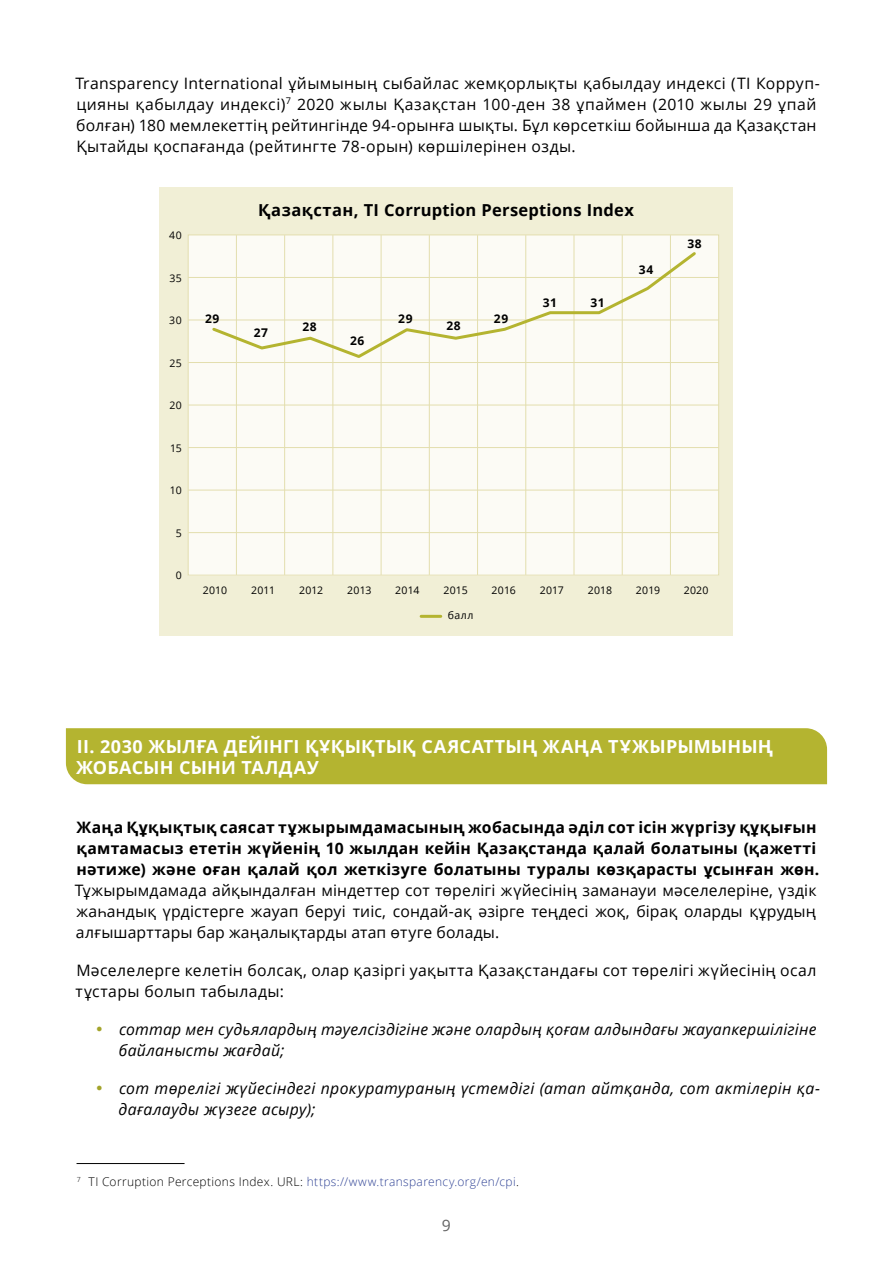
<style>
.page{position:relative;width:893px;height:1263px;background:#fff}
.page>*{position:absolute;margin:0;border:0;box-sizing:border-box;transform-origin:0 0}
.t1{font:700 18px/21px "Open Sans";letter-spacing:.015em;color:#fff}
.t2{font:700 16.5px "Open Sans";letter-spacing:.015em;color:#000}
.t3{font:15.75px/21px "Open Sans";letter-spacing:.02em;color:#000}
.t4{font:700 15.75px/21px "Open Sans";letter-spacing:.02em;color:#000}
.t5{font:italic 15.75px/21px "Open Sans";letter-spacing:.02em;color:#000}
.t6{font:15.75px "Open Sans";color:#636363}
.t7{font:300 12px "Open Sans";letter-spacing:.03em;color:#314496}
.t8{font:700 12px "Open Sans";letter-spacing:.045em;color:#000}
.t9{font:10.5px "Open Sans";letter-spacing:.02em;color:#000}
.s1{color:#a3a42a}
.s2{color:#000}
</style>
<div class="page">
<div style="left:66px;top:728px;width:761px;height:56px;background:#b4b430"></div>
<div style="left:159px;top:187px;width:573px;height:448px;background:#f1efd6"></div>
<div style="left:188px;top:235px;width:531px;height:340px;background:#fcfbf5"></div>
<hr style="left:188px;top:277px;width:531px;height:1px;background:#e3deae">
<hr style="left:188px;top:362px;width:531px;height:1px;background:#e3deae">
<hr style="left:188px;top:447px;width:531px;height:1px;background:#e3deae">
<hr style="left:188px;top:532px;width:531px;height:1px;background:#e3deae">
<hr style="left:188px;top:320px;width:531px;height:1px;background:#e3deae">
<hr style="left:188px;top:405px;width:531px;height:1px;background:#e3deae">
<hr style="left:188px;top:490px;width:531px;height:1px;background:#e3deae">
<hr style="left:622px;top:235px;width:1px;height:340px;background:#e3deae">
<hr style="left:670px;top:235px;width:1px;height:340px;background:#e3deae">
<hr style="left:525px;top:235px;width:1px;height:340px;background:#e3deae">
<hr style="left:332px;top:235px;width:1px;height:340px;background:#e3deae">
<hr style="left:381px;top:235px;width:1px;height:340px;background:#e3deae">
<hr style="left:429px;top:235px;width:1px;height:340px;background:#e3deae">
<hr style="left:574px;top:235px;width:1px;height:340px;background:#e3deae">
<hr style="left:477px;top:235px;width:1px;height:340px;background:#e3deae">
<hr style="left:284px;top:235px;width:1px;height:340px;background:#e3deae">
<hr style="left:236px;top:235px;width:1px;height:340px;background:#e3deae">
<hr style="left:421px;top:615px;width:20px;height:3px;background:#b4b430">
<svg style="left:210px;top:249px;width:488px;height:111px"></svg>
<hr style="left:77px;top:1163px;width:108px;height:1px;background:#000">
<p class="t3" style="left:75px;top:72px;width:746px">Transparency International ұйымының сыбайлас жемқорлықты қабылдау индексі (TI Корруп&shy;цияны қабылдау индексі)<sup>7</sup> 2020 жылы Қазақстан 100-ден 38 ұпаймен (2010 жылы 29 ұпай болған) 180 мемлекеттің рейтингінде 94-орынға шықты. Бұл көрсеткіш бойынша да Қазақстан Қытайды қоспағанда (рейтингте 78-орын) көршілерінен озды.</p>
<p class="t9" style="left:169px;top:228px;width:14px">40</p>
<p class="t9" style="left:169px;top:271px;width:14px">35</p>
<p class="t9" style="left:169px;top:313px;width:14px">30</p>
<p class="t9" style="left:169px;top:356px;width:14px">25</p>
<p class="t9" style="left:170px;top:398px;width:14px">20</p>
<p class="t9" style="left:170px;top:441px;width:13px">15</p>
<p class="t9" style="left:170px;top:483px;width:13px">10</p>
<p class="t9" style="left:176px;top:526px;width:8px">5</p>
<p class="t9" style="left:176px;top:568px;width:8px">0</p>
<p class="t8" style="left:205px;top:310px;width:16px">29</p>
<p class="t2" style="left:258px;top:199px;width:377px">Қазақстан, TI Corruption Perseptions Index</p>
<p class="t8" style="left:254px;top:324px;width:16px">27</p>
<p class="t8" style="left:302px;top:318px;width:16px">28</p>
<p class="t8" style="left:350px;top:332px;width:16px">26</p>
<p class="t8" style="left:398px;top:310px;width:16px">29</p>
<p class="t8" style="left:494px;top:310px;width:16px">29</p>
<p class="t8" style="left:446px;top:317px;width:16px">28</p>
<p class="t8" style="left:543px;top:294px;width:16px">31</p>
<p class="t8" style="left:591px;top:294px;width:16px">31</p>
<p class="t8" style="left:639px;top:261px;width:16px">34</p>
<p class="t8" style="left:687px;top:235px;width:16px">38</p>
<p class="t9" style="left:203px;top:583px;width:26px">2010</p>
<p class="t9" style="left:251px;top:583px;width:25px">2011</p>
<p class="t9" style="left:299px;top:583px;width:26px">2012</p>
<p class="t9" style="left:347px;top:583px;width:26px">2013</p>
<p class="t9" style="left:395px;top:583px;width:26px">2014</p>
<p class="t9" style="left:443px;top:583px;width:26px">2015</p>
<p class="t9" style="left:491px;top:583px;width:26px">2016</p>
<p class="t9" style="left:540px;top:583px;width:26px">2017</p>
<p class="t9" style="left:588px;top:583px;width:26px">2018</p>
<p class="t9" style="left:636px;top:583px;width:26px">2019</p>
<p class="t9" style="left:684px;top:583px;width:26px">2020</p>
<p class="t9" style="left:448px;top:608px;width:27px">балл</p>
<p class="t1" style="left:76px;top:735px;width:698px">II. 2030 ЖЫЛҒА ДЕЙІНГІ ҚҰҚЫҚТЫҚ САЯСАТТЫҢ ЖАҢА ТҰЖЫРЫМЫНЫҢ<br>ЖОБАСЫН СЫНИ ТАЛДАУ</p>
<p class="t4" style="left:76px;top:816px;width:744px">Жаңа Құқықтық саясат тұжырымдамасының жобасында әділ сот ісін жүргізу құқығын қамтамасыз ететін жүйенің 10 жылдан кейін Қазақстанда қалай болатыны (қажетті нәтиже) және оған қалай қол жеткізуге болатыны туралы көзқарасты ұсынған жөн.</p>
<p class="t3" style="left:75px;top:879px;width:743px;text-align:justify">Тұжырымдамада айқындалған міндеттер сот төрелігі жүйесінің заманауи мәселелеріне, үздік жаһандық үрдістерге жауап беруі тиіс, сондай-ақ әзірге теңдесі жоқ, бірақ оларды құрудың алғышарттары бар жаңалықтарды атап өтуге болады.</p>
<p class="t3" style="left:76px;top:959px;width:742px">Мәселелерге келетін болсақ, олар қазіргі уақытта Қазақстандағы сот төрелігі жүйесінің осал тұстары болып табылады:</p>
<p class="t5" style="left:119px;top:1018px;width:699px;text-indent:-23px"><span class="s1">•</span> соттар мен судьялардың тәуелсіздігіне және олардың қоғам алдындағы жауапкершілігіне байланысты жағдай;</p>
<p class="t5" style="left:119px;top:1077px;width:703px;text-indent:-23px"><span class="s1">•</span> сот төрелігі жүйесіндегі прокуратураның үстемдігі (атап айтқанда, сот актілерін қа&shy;дағалауды жүзеге асыру);</p>
<p class="t7" style="left:77px;top:1174px;width:444px"><sup>7</sup> <span class="s2">TI Corruption Perceptions Index. URL:</span> https://www.transparency.org/en/cpi<span class="s2">.</span></p>
<p class="t6" style="left:442px;top:1214px;width:11px">9</p>
</div>
